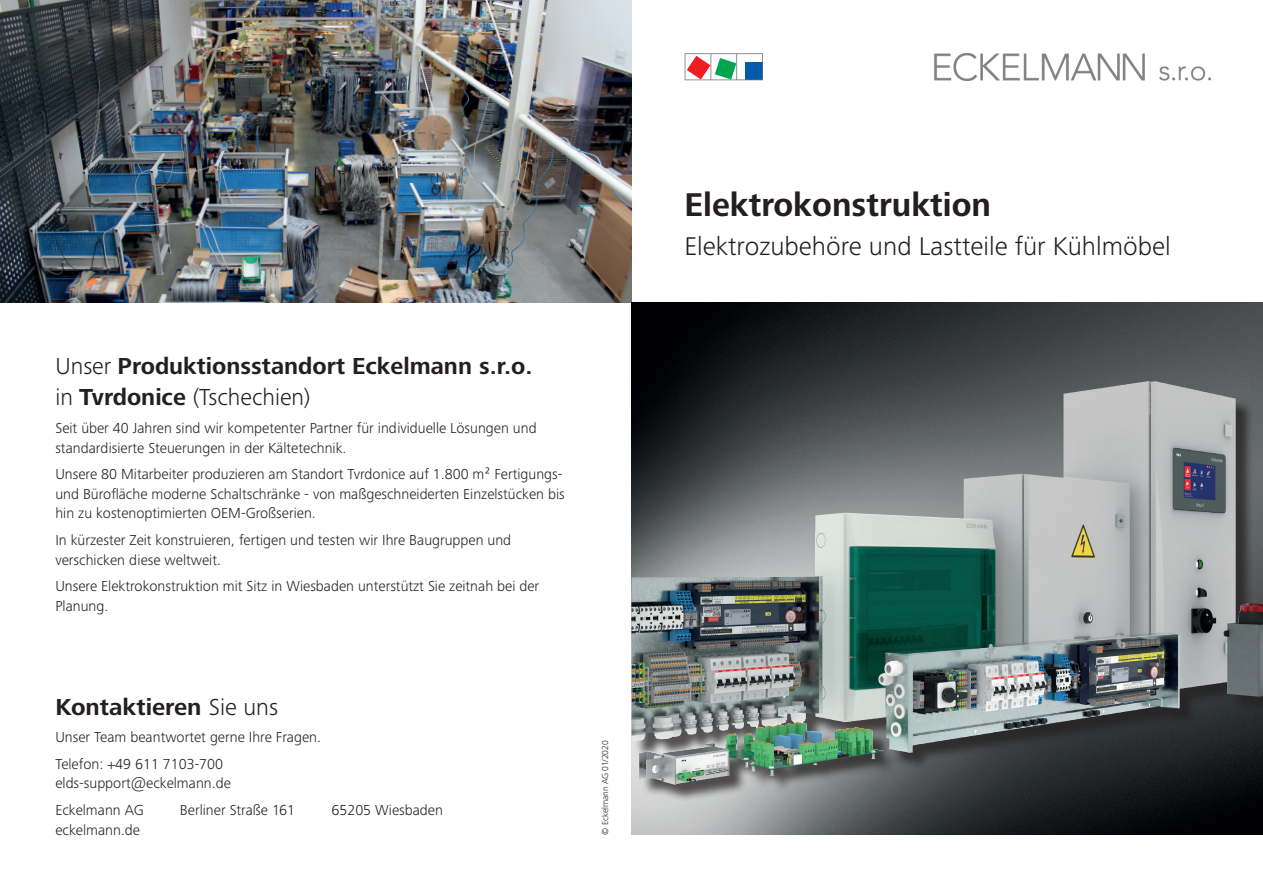
<style>
.page{position:relative;width:1263px;height:893px;background:#fff}
.page>*{position:absolute;margin:0;border:0;box-sizing:border-box;transform-origin:0 0}
.t1{font:700 34.05px "Frutiger Next Pro";color:#231f20}
.t2{font:300 26.55px "Frutiger Next Pro";color:#231f20}
.Fließtext{font:700 24px/31.5px "Frutiger Next Pro";color:#231f20}
.Fließtext-2{font:300 15px/19.5px "Frutiger Next Pro";color:#231f20}
.Fließtext-3{font:300 9px "Frutiger Next Pro";letter-spacing:-.01em;color:#231f20}
.s1{font-weight:300}
</style>
<div class="page">
<svg style="left:685px;top:53px;width:78px;height:27px"></svg>
<img style="left:934px;top:53px;width:276px;height:28px">
<img style="left:0;top:0;width:631px;height:303px">
<img style="left:631px;top:303px;width:632px;height:531px">
<div style="left:634px;top:384px;width:629px;height:419px;background:#231f20;opacity:.75"></div>
<img style="left:631px;top:382px;width:515px;height:359px">
<p class="Fließtext" style="left:55px;top:350px;width:478px"><span class="s1">Unser</span> Produktionsstandort Eckelmann s.r.o. <span class="s1">in</span> Tvrdonice <span class="s1">(Tschechien)</span></p>
<p class="Fließtext-2" style="left:55px;top:418px;width:483px">Seit über 40 Jahren sind wir kompetenter Partner für individuelle Lösungen und standardisierte Steuerungen in der Kältetechnik.</p>
<p class="Fließtext-2" style="left:55px;top:465px;width:511px">Unsere 80 Mitarbeiter produzieren am Standort Tvrdonice auf 1.800 m² Fertigungs&shy;und Bürofläche moderne Schaltschränke - von maßgeschneiderten Einzelstücken bis hin zu kostenoptimierten OEM-Großserien.</p>
<p class="Fließtext-2" style="left:55px;top:530px;width:457px">In kürzester Zeit konstruieren, fertigen und testen wir Ihre Baugruppen und verschicken diese weltweit.</p>
<p class="Fließtext-2" style="left:55px;top:577px;width:485px">Unsere Elektrokonstruktion mit Sitz in Wiesbaden unterstützt Sie zeitnah bei der<br>Planung.</p>
<p class="Fließtext" style="left:55px;top:692px;width:224px">Kontaktieren <span class="s1">Sie uns</span></p>
<p class="Fließtext-2" style="left:55px;top:727px;width:267px">Unser Team beantwortet gerne Ihre Fragen.</p>
<p class="Fließtext-2" style="left:55px;top:754px;width:169px">Telefon: +49 611 7103-700</p>
<p class="Fließtext-2" style="left:55px;top:773px;width:177px">elds-support@eckelmann.de</p>
<p class="Fließtext-2" style="left:55px;top:800px;width:90px">Eckelmann AG</p>
<p class="Fließtext-2" style="left:180px;top:800px;width:117px">Berliner Straße 161</p>
<p class="Fließtext-2" style="left:331px;top:800px;width:113px">65205 Wiesbaden</p>
<p class="Fließtext-2" style="left:55px;top:820px;width:86px">eckelmann.de</p>
<p class="Fließtext-3" style="left:600px;top:834px;width:96px;rotate:-90deg">© Eckelmann AG 01/2020</p>
<p class="t1" style="left:685px;top:185px;width:308px">Elektrokonstruktion</p>
<p class="t2" style="left:685px;top:231px;width:488px">Elektrozubehöre und Lastteile für Kühlmöbel</p>
</div>
